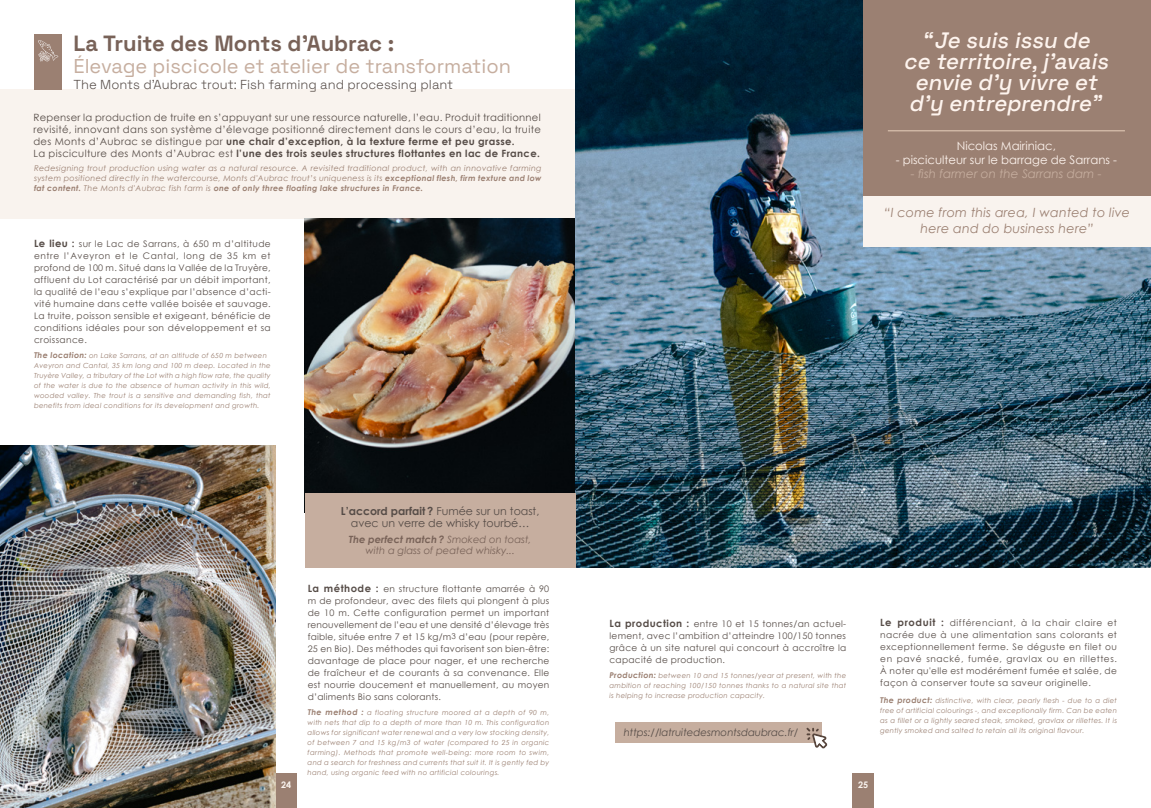
<style>
.page{position:relative;width:1151px;height:808px;background:#fff}
.page>*{position:absolute;margin:0;border:0;box-sizing:border-box;transform-origin:0 0}
.t1{font:italic 300 22.3px/21.2px "Space Grotesk";color:#fef4ee;text-align:center}
.t2{font:300 22px "Space Grotesk";color:#786258}
.t3{font:300 20px "Space Grotesk";color:#c6ae9f}
.t4{font:300 13px "Space Grotesk";color:#564c47}
.t5{font:700 13px "Century Gothic";color:#fef2e9}
.t6{font:italic 12.7px/15.3px "Century Gothic";letter-spacing:.015em;color:#9b8072;text-align:center}
.t7{font:italic 12px "Century Gothic";color:#c6ae9f}
.t8{font:11.7px "Century Gothic";color:#fef4ee}
.t9{font:11px/12px "Century Gothic";color:#564c47;text-align:center}
.t10{font:italic 10.2px "Century Gothic";color:#564c47}
.t11{font:10px/12px "Century Gothic";letter-spacing:.025em;color:#564c47}
.t12{font:italic 10px/11px "Century Gothic";color:#786258;text-align:center}
.t13{font:9px/12px "Century Gothic";letter-spacing:.035em;color:#564c47;text-align:justify}
.t14{font:700 9px "Century Gothic";color:#f9f3ee}
.t15{font:italic 8px/10px "Century Gothic";letter-spacing:.035em;color:#9b8072;text-align:justify}
.t16{font:italic 7px/10px "Century Gothic";letter-spacing:.035em;color:#9b8072;text-align:justify}
.s1{font-weight:700}
.s2{font-weight:700;font-size:10px}
.s3{font-weight:700;font-size:8px}
.s4{font-size:8px}
</style>
<div class="page">
<div style="left:0;top:89px;width:575px;height:129px;background:#f9f3ee"></div>
<div style="left:34px;top:34px;width:27px;height:55px;background:#9b8072"></div>
<div style="left:276px;top:774px;width:21px;height:34px;background:#9b8072"></div>
<img style="left:0;top:445px;width:276px;height:363px">
<img style="left:305px;top:218px;width:270px;height:275px">
<div style="left:615px;top:722px;width:207px;height:20px;background:#c6ae9f"></div>
<svg style="left:806px;top:728px;width:21px;height:21px"></svg>
<svg style="left:38px;top:40px;width:20px;height:22px"></svg>
<img style="left:575px;top:0;width:576px;height:567px">
<div style="left:863px;top:0;width:288px;height:196px;background:#9b8072"></div>
<hr style="left:888px;top:130px;width:237px;height:1px;background:#d6beab">
<div style="left:863px;top:196px;width:288px;height:51px;background:#f9f3ee"></div>
<div style="left:305px;top:493px;width:270px;height:74px;background:#c6ae9f"></div>
<div style="left:853px;top:774px;width:21px;height:34px;background:#9b8072"></div>
<h2 class="t2" style="left:73px;top:28px;width:322px">La Truite des Monts d’Aubrac :</h2>
<h3 class="t3" style="left:73px;top:52px;width:439px">Élevage piscicole et atelier de transformation</h3>
<h3 class="t4" style="left:73px;top:75px;width:381px">The Monts d'Aubrac trout: Fish farming and processing plant</h3>
<p class="t11" style="left:33px;top:111px;width:509px">Repenser la production de truite en s’appuyant sur une ressource naturelle, l’eau. Produit traditionnel revisité, innovant dans son système d’élevage positionné directement dans le cours d’eau, la truite des Monts d’Aubrac se distingue par <span class="s1">une chair d’exception, à la texture ferme et peu grasse.<br></span>La pisciculture des Monts d’Aubrac est <span class="s1">l’une des trois seules structures flottantes en lac de France.</span></p>
<p class="t15" style="left:34px;top:163px;width:509px">Redesigning trout production using water as a natural resource. A revisited traditional product, with an innovative farming system positioned directly in the watercourse, Monts d'Aubrac trout’s uniqueness is its <span class="s1">exceptional flesh, firm texture and low fat content.</span> The Monts d'Aubrac fish farm is <span class="s1">one of only three floating lake structures in France.</span></p>
<p class="t13" style="left:34px;top:238px;width:238px"><span class="s2">Le lieu :</span> sur le Lac de Sarrans, à 650 m d’altitude entre l’Aveyron et le Cantal, long de 35 km et profond de 100 m. Situé dans la Vallée de la Truyère, affluent du Lot caractérisé par un débit important, la qualité de l’eau s’explique par l’absence d’acti&shy;vité humaine dans cette vallée boisée et sauvage.<br>La truite, poisson sensible et exigeant, bénéficie de conditions idéales pour son développement et sa croissance.</p>
<p class="t16" style="left:34px;top:350px;width:238px;text-align:left"><span class="s3">The location:</span> on Lake Sarrans, at an altitude of 650 m between Aveyron and Cantal, 35 km long and 100 m deep. Located in the Truyère Valley, a tributary of the Lot with a high flow rate, the quality of the water is due to the absence of human activity in this wild, wooded valley. The trout is a sensitive and demanding fish, that benefits from ideal conditions for its development and growth.</p>
<p class="t9" style="left:341px;top:505px;width:200px"><span class="s1">L’accord parfait ?</span> Fumée sur un toast, avec un verre de whisky tourbé…</p>
<p class="t12" style="left:349px;top:534px;width:184px"><span class="s1">The perfect match ?</span> Smoked on toast, with a glass of peated whisky...</p>
<p class="t13" style="left:308px;top:582px;width:243px"><span class="s2">La méthode :</span> en structure flottante amarrée à 90 m de profondeur, avec des filets qui plongent à plus de 10 m. Cette configuration permet un important renouvellement de l’eau et une densité d’élevage très faible, située entre 7 et 15 kg/m<span class="s4">3</span> d’eau (pour repère, 25 en Bio). Des méthodes qui favorisent son bien-être: davantage de place pour nager, et une recherche de fraîcheur et de courants à sa convenance. Elle est nourrie doucement et manuellement, au moyen d’aliments Bio sans colorants.</p>
<p class="t16" style="left:308px;top:707px;width:243px"><span class="s3">The method :</span> a floating structure moored at a depth of 90 m, with nets that dip to a depth of more than 10 m. This configuration allows for significant water renewal and a very low stocking density, of between 7 and 15 kg/m3 of water (compared to 25 in organic farming). Methods that promote well-being: more room to swim, and a search for freshness and currents that suit it. It is gently fed by hand, using organic feed with no artificial colourings.</p>
<h1 class="t1" style="left:903px;top:28px;width:211px">“ Je suis issu de ce territoire,j ’avais envie d’y vivre et d’y entreprendre</h1>
<h1 class="t1" style="left:1093px;top:78px;width:17px">„</h1>
<p class="t8" style="left:957px;top:138px;width:101px">Nicolas Mairiniac,</p>
<p class="t8" style="left:896px;top:152px;width:223px">- pisciculteur sur le barrage de Sarrans -</p>
<h3 class="t7" style="left:911px;top:166px;width:192px">- fish farmer on the Sarrans dam -</h3>
<h3 class="t6" style="left:884px;top:205px;width:248px">“I come from this area, I wanted to live here and do business here”</h3>
<p class="t13" style="left:609px;top:617px;width:238px"><span class="s2">La production :</span> entre 10 et 15 tonnes/an actuel&shy;lement, avec l’ambition d’atteindre 100/150 tonnes grâce à un site naturel qui concourt à accroître la capacité de production.</p>
<p class="t13" style="left:880px;top:616px;width:238px"><span class="s2">Le produit :</span> différenciant, à la chair claire et nacrée due à une alimentation sans colorants et exceptionnellement ferme. Se déguste en filet ou en pavé snacké, fumée, gravlax ou en rillettes.<br>À noter qu'elle est modérément fumée et salée, de façon à conserver toute sa saveur originelle.</p>
<p class="t16" style="left:609px;top:670px;width:238px"><span class="s3">Production:</span> between 10 and 15 tonnes/year at present, with the ambition of reaching 100/150 tonnes thanks to a natural site that is helping to increase production capacity.</p>
<p class="t16" style="left:880px;top:695px;width:238px"><span class="s3">The product:</span> distinctive, with clear, pearly flesh - due to a diet free of artificial colourings -, and exceptionally firm. Can be eaten as a fillet or a lightly seared steak, smoked, gravlax or rillettes. It is gently smoked and salted to retain all its original flavour.</p>
<p class="t10" style="left:624px;top:725px;width:176px">https://latruitedesmontsdaubrac.fr/</p>
<p class="t14" style="left:281px;top:778px;width:12px">24</p>
<h3 class="t5" style="left:856px;top:774px;width:16px">15</h3>
<p class="t14" style="left:858px;top:778px;width:12px">25</p>
</div>
